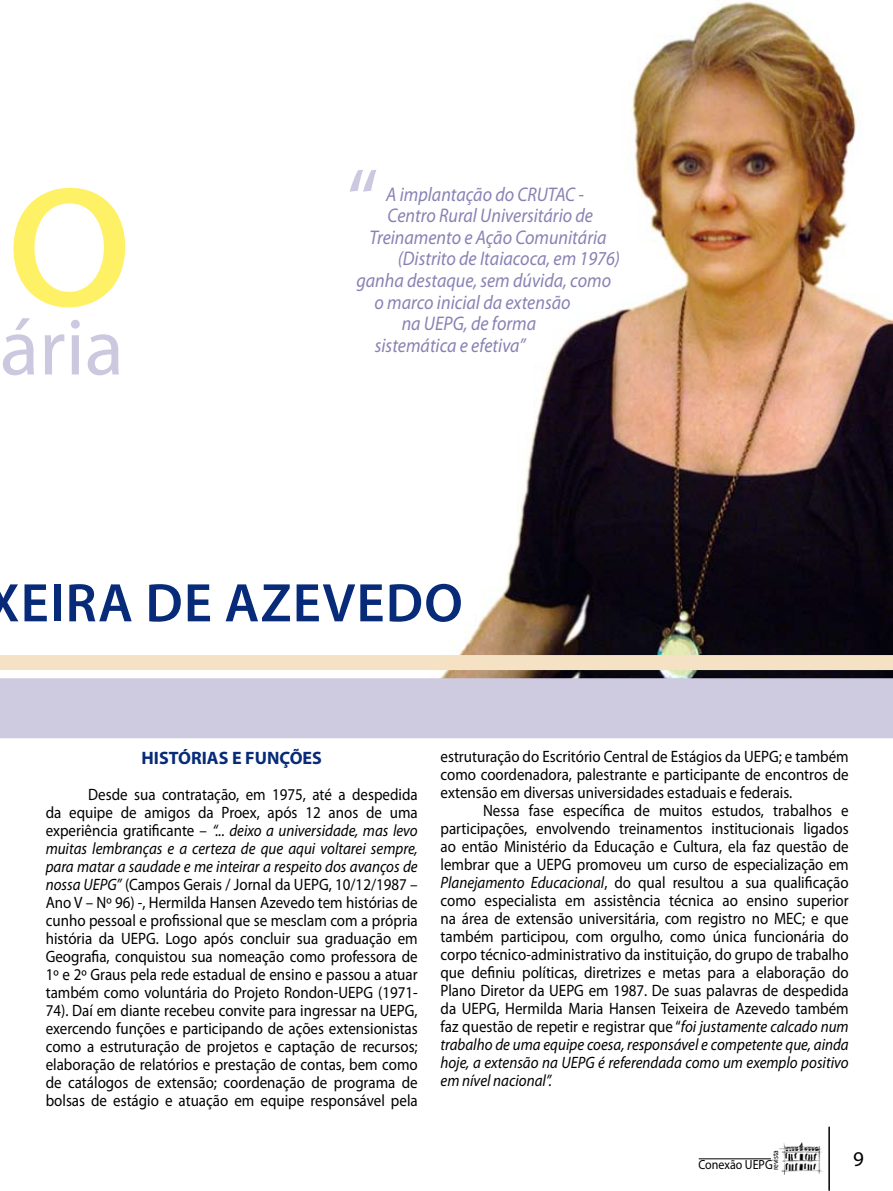
<style>
.page{position:relative;width:893px;height:1191px;background:#fff}
.page>*{position:absolute;margin:0;border:0;box-sizing:border-box;transform-origin:0 0}
.t1{font:236.25px "Myriad Pro";color:#fff166}
.t2{font:90px "Myriad Pro";color:#cbc8df}
.t3{font:81px "Myriad Pro";color:#cbc8df}
.t4{font:600 54.75px "Myriad Pro";letter-spacing:.02em;color:#072b79}
.t5{font:21px "Myriad Pro";color:#000}
.t6{font:italic 19.8px "Myriad Pro";color:#8782b3;scale:.91 1}
.t7{font:700 18px "Myriad Pro";color:#072b79}
.t8{font:16.5px/18px "Myriad Pro";color:#000;text-align:justify;scale:.91 1}
.t9{font:13.2px "Myriad Pro";color:#000;scale:.91 1}
.t10{font:8.25px "Myriad Pro";letter-spacing:-.02em;color:#000;scale:.91 1}
.s1{font-style:italic}
</style>
<div class="page">
<hr style="left:828px;top:1127px;width:2px;height:63px;background:#000">
<img style="left:780px;top:1142px;width:42px;height:32px">
<hr style="left:699px;top:1158px;width:72px;height:1px;background:#000">
<img style="left:439px;top:0;width:454px;height:678px">
<div style="left:0;top:678px;width:893px;height:60px;background:#cecbe1"></div>
<div style="left:0;top:655px;width:893px;height:15px;background:#f5e1c4"></div>
<h1 class="t1" style="left:4px;top:80px;width:131px">o</h1>
<h3 class="t3" style="left:0;top:297px;width:125px">ária</h3>
<h2 class="t2" style="left:347px;top:146px;width:33px">“</h2>
<p class="t6" style="left:386px;top:182px;width:219px">A implantação do CRUTAC -</p>
<p class="t6" style="left:388px;top:203px;width:227px">Centro Rural Universitário de</p>
<p class="t6" style="left:369px;top:225px;width:262px">Treinamento e Ação Comunitária</p>
<p class="t6" style="left:398px;top:247px;width:246px">(Distrito de Itaiacoca, em 1976)</p>
<p class="t6" style="left:356px;top:268px;width:281px">ganha destaque, sem dúvida, como</p>
<p class="t6" style="left:375px;top:290px;width:217px">o marco inicial da extensão</p>
<p class="t6" style="left:402px;top:311px;width:149px">na UEPG, de forma</p>
<p class="t6" style="left:375px;top:333px;width:167px">sistemática e efetiva”</p>
<h3 class="t4" style="left:-13px;top:568px;width:477px">XEIRA DE AZEVEDO</h3>
<p class="t7" style="left:142px;top:746px;width:182px">HISTÓRIAS E FUNÇÕES</p>
<p class="t8" style="left:46px;top:785px;width:410px;text-indent:43px">Desde sua contratação, em 1975, até a despedida da equipe de amigos da Proex, após 12 anos de uma experiência gratificante – <span class="s1">“... deixo a universidade, mas levo muitas lembranças e a certeza de que aqui voltarei sempre, para matar a saudade e me inteirar a respeito dos avanços de nossa UEPG”</span> (Campos Gerais / Jornal da UEPG, 10/12/1987 – Ano V – Nº 96) -, Hermilda Hansen Azevedo tem histórias de cunho pessoal e profissional que se mesclam com a própria história da UEPG. Logo após concluir sua graduação em Geografia, conquistou sua nomeação como professora de 1º e 2º Graus pela rede estadual de ensino e passou a atuar também como voluntária do Projeto Rondon-UEPG (1971- 74). Daí em diante recebeu convite para ingressar na UEPG, exercendo funções e participando de ações extensionistas como a estruturação de projetos e captação de recursos; elaboração de relatórios e prestação de contas, bem como de catálogos de extensão; coordenação de programa de bolsas de estágio e atuação em equipe responsável pela</p>
<p class="t8" style="left:441px;top:747px;width:450px">estruturação do Escritório Central de Estágios da UEPG; e também como coordenadora, palestrante e participante de encontros de extensão em diversas universidades estaduais e federais.</p>
<p class="t8" style="left:441px;top:801px;width:450px;text-indent:43px">Nessa fase específica de muitos estudos, trabalhos e participações, envolvendo treinamentos institucionais ligados ao então Ministério da Educação e Cultura, ela faz questão de lembrar que a UEPG promoveu um curso de especialização em <span class="s1">Planejamento Educacional</span>, do qual resultou a sua qualificação como especialista em assistência técnica ao ensino superior na área de extensão universitária, com registro no MEC; e que também participou, com orgulho, como única funcionária do corpo técnico-administrativo da instituição, do grupo de trabalho que definiu políticas, diretrizes e metas para a elaboração do Plano Diretor da UEPG em 1987. De suas palavras de despedida da UEPG, Hermilda Maria Hansen Teixeira de Azevedo também faz questão de repetir e registrar que “<span class="s1">foi justamente calcado num trabalho de uma equipe coesa, responsável e competente que, ainda hoje, a extensão na UEPG é referendada como um exemplo positivo em nível nacional”.</span></p>
<p class="t9" style="left:698px;top:1156px;width:83px">Conexão UEPG</p>
<p class="t10" style="left:770px;top:1170px;width:23px;rotate:-90deg">revista</p>
<p class="t5" style="left:853px;top:1146px;width:12px">9</p>
</div>
